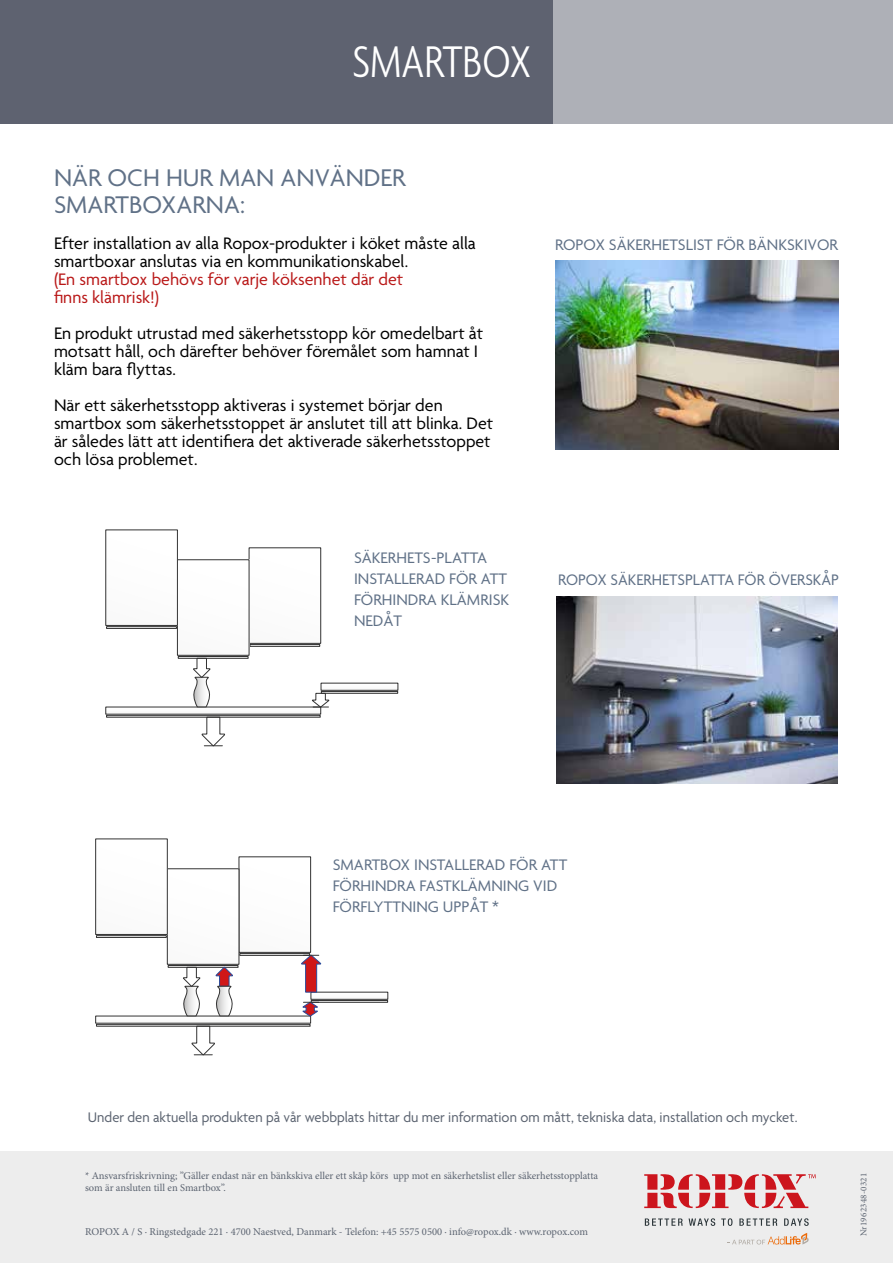
<style>
.page{position:relative;width:893px;height:1263px;background:#fff}
.page>*{position:absolute;margin:0;border:0;box-sizing:border-box;transform-origin:0 0}
.t1{font:300 condensed 48px "Agenda";color:#fff}
.t2{font:26.1px/27px "Agenda";color:#607187}
.t3{font:18px/18px "Agenda";color:#000}
.t4{font:18px/18px "Agenda";color:#b91818}
.t5{font:16.5px/21px "Agenda";color:#607187}
.t6{font:15px "Agenda";color:#5b6370}
.t7{font:10.5px/12px "Minion Pro";color:#5b6370}
.t8{font:9px "Minion Pro";letter-spacing:.025em;color:#5b6370}
</style>
<div class="page">
<div style="left:0;top:0;width:893px;height:123px;background:#5e6270"></div>
<div style="left:0;top:1151px;width:893px;height:112px;background:#ededed"></div>
<div style="left:553px;top:0;width:340px;height:123px;background:#aeb0b7"></div>
<img style="left:556px;top:261px;width:283px;height:189px">
<img style="left:557px;top:596px;width:281px;height:188px">
<div style="left:250px;top:644px;width:70px;height:2px;border:1px solid #333"></div>
<div style="left:178px;top:656px;width:70px;height:2px;border:1px solid #333"></div>
<div style="left:106px;top:715px;width:214px;height:2px;border:1px solid #333"></div>
<div style="left:106px;top:626px;width:71px;height:2px;border:1px solid #333"></div>
<div style="left:321px;top:691px;width:77px;height:2px;border:1px solid #333"></div>
<svg style="left:202px;top:717px;width:23px;height:29px"></svg>
<svg style="left:193px;top:658px;width:17px;height:49px"></svg>
<svg style="left:312px;top:693px;width:17px;height:15px"></svg>
<div style="left:239px;top:857px;width:72px;height:95px;border:1px solid #333"></div>
<div style="left:240px;top:953px;width:70px;height:2px;border:1px solid #333"></div>
<div style="left:168px;top:965px;width:70px;height:2px;border:1px solid #333"></div>
<div style="left:96px;top:1024px;width:214px;height:2px;border:1px solid #333"></div>
<div style="left:96px;top:935px;width:70px;height:2px;border:1px solid #333"></div>
<div style="left:311px;top:1000px;width:77px;height:2px;border:1px solid #333"></div>
<svg style="left:303px;top:1002px;width:16px;height:14px"></svg>
<svg style="left:301px;top:955px;width:20px;height:37px"></svg>
<svg style="left:216px;top:967px;width:17px;height:49px"></svg>
<svg style="left:183px;top:967px;width:17px;height:49px"></svg>
<svg style="left:192px;top:1026px;width:23px;height:29px"></svg>
<svg style="left:645px;top:1218px;width:38px;height:8px"></svg>
<svg style="left:689px;top:1218px;width:26px;height:8px"></svg>
<svg style="left:721px;top:1218px;width:11px;height:8px"></svg>
<svg style="left:739px;top:1218px;width:38px;height:8px"></svg>
<svg style="left:784px;top:1218px;width:25px;height:8px"></svg>
<svg style="left:644px;top:1174px;width:172px;height:34px"></svg>
<svg style="left:727px;top:1233px;width:82px;height:11px"></svg>
<h1 class="t1" style="left:352px;top:36px;width:181px">SMARTBOX</h1>
<h2 class="t2" style="left:54px;top:166px;width:353px">NÄR OCH HUR MAN ANVÄNDER<br>SMARTBOXARNA:</h2>
<p class="t3" style="left:54px;top:235px;width:423px">Efter installation av alla Ropox-produkter i köket måste alla smartboxar anslutas via en kommunikationskabel.</p>
<p class="t4" style="left:54px;top:271px;width:351px">(En smartbox behövs för varje köksenhet där det finns klämrisk!)</p>
<p class="t3" style="left:54px;top:325px;width:431px">En produkt utrustad med säkerhetsstopp kör omedelbart åt motsatt håll, och därefter behöver föremålet som hamnat I kläm bara flyttas.</p>
<p class="t3" style="left:54px;top:397px;width:441px">När ett säkerhetsstopp aktiveras i systemet börjar den smartbox som säkerhetsstoppet är anslutet till att blinka. Det är således lätt att identifiera det aktiverade säkerhetsstoppet och lösa problemet.</p>
<p class="t5" style="left:354px;top:548px;width:157px">SÄKERHETS-PLATTA<br>INSTALLERAD FÖR ATT<br>FÖRHINDRA KLÄMRISK<br>NEDÅT</p>
<p class="t5" style="left:555px;top:236px;width:284px">ROPOX SÄKERHETSLIST FÖR BÄNKSKIVOR</p>
<p class="t5" style="left:558px;top:570px;width:282px">ROPOX SÄKERHETSPLATTA FÖR ÖVERSKÅP</p>
<p class="t5" style="left:333px;top:856px;width:236px">SMARTBOX INSTALLERAD FÖR ATT<br>FÖRHINDRA FASTKLÄMNING VID<br>FÖRFLYTTNING UPPÅT *</p>
<p class="t6" style="left:88px;top:1109px;width:711px">Under den aktuella produkten på vår webbplats hittar du mer information om mått, tekniska data, installation och mycket.</p>
<p class="t7" style="left:85px;top:1170px;width:515px">* Ansvarsfriskrivning; ”Gäller endast när en bänkskiva eller ett skåp körs upp mot en säkerhetslist eller säkerhetsstopplatta som är ansluten till en Smartbox”.</p>
<p class="t7" style="left:85px;top:1226px;width:504px">ROPOX A / S · Ringstedgade 221 · 4700 Naestved, Danmark - Telefon: +45 5575 0500 · info@ropox.dk · www.ropox.com</p>
<p class="t8" style="left:858px;top:1236px;width:65px;rotate:-90deg">Nr1962348-0321</p>
</div>
